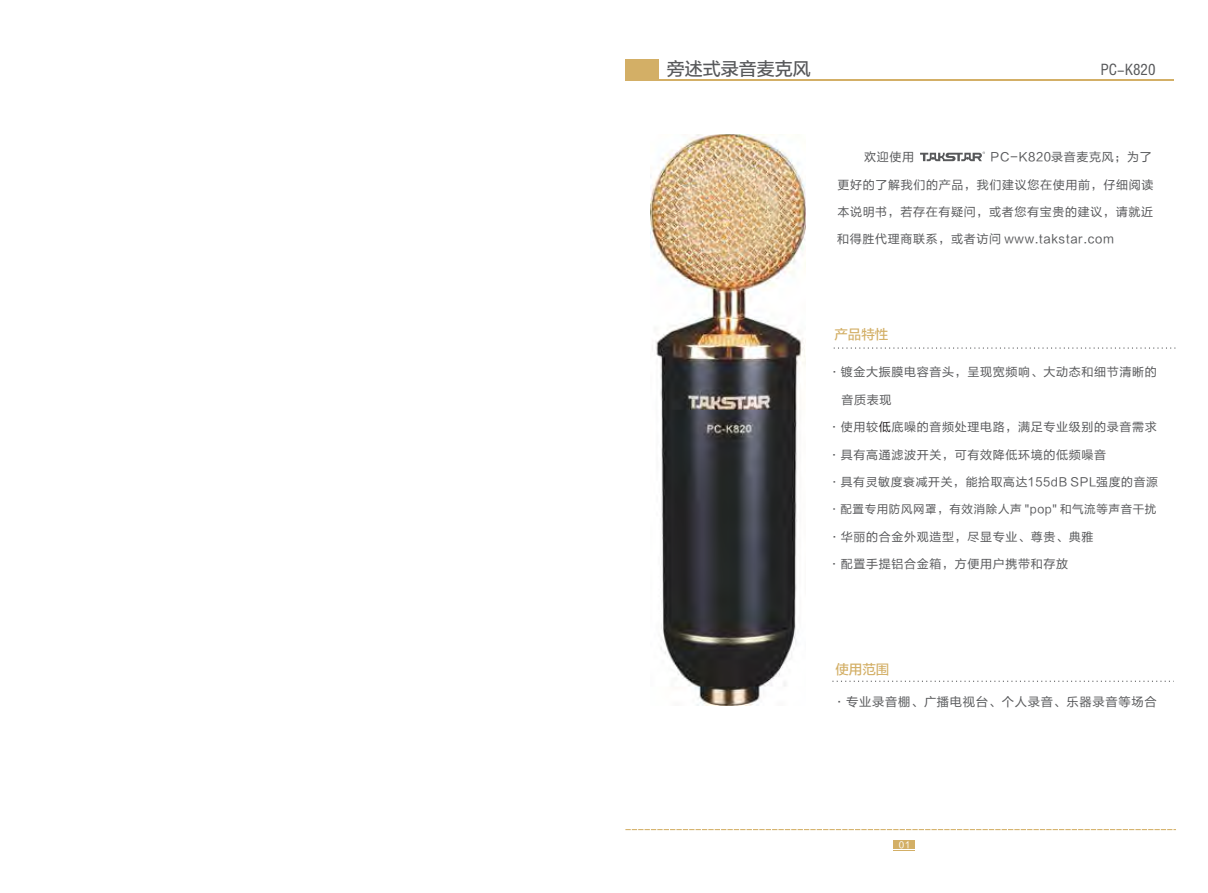
<style>
.page{position:relative;width:1208px;height:893px;background:#fff}
.page>*{position:absolute;margin:0;border:0;box-sizing:border-box;transform-origin:0 0}
.t1{font:18px "FZLTZHUNHK GBK1 0";color:#57585a}
.t2{font:15px "FZPHFW GB1 0";color:#57585a}
.t3{font:13.5px "FZLTZHUNHK GBK1 0";color:#d3af66}
.t4{font:12.3px "FZLTHK GBK1 0";letter-spacing:.055em;color:#57585a}
.t5{font:12px "FZLTHK GBK1 0";letter-spacing:.055em;color:#57585a}
.t6{font:12px "FZLTHK GBK1 0";color:#231f20}
.t7{font:11.85px "FZLTHK GBK1 0";letter-spacing:.055em;color:#57585a}
.t8{font:11.55px "FZLTHK GBK1 0";letter-spacing:.055em;color:#57585a}
.t9{font:9px "FZLTZHUNHK GBK1 0";color:#fff}
</style>
<div class="page">
<svg style="left:920px;top:152px;width:65px;height:9px"></svg>
<svg style="left:833px;top:348px;width:342px;height:1px"></svg>
<svg style="left:832px;top:681px;width:338px;height:1px"></svg>
<div style="left:893px;top:839px;width:21px;height:11px;background:#d3af66"></div>
<svg style="left:893px;top:850px;width:22px;height:1px"></svg>
<svg style="left:893px;top:839px;width:21px;height:1px"></svg>
<hr style="left:625px;top:80px;width:548px;height:1px;background:#d3af66">
<div style="left:625px;top:59px;width:33px;height:22px;background:#d3af66"></div>
<img style="left:650px;top:134px;width:156px;height:571px">
<svg style="left:625px;top:829px;width:551px;height:1px"></svg>
<h1 class="t1" style="left:667px;top:59px;width:145px">旁述式录音麦克风</h1>
<p class="t2" style="left:1100px;top:61px;width:56px">PC-K820</p>
<p class="t5" style="left:864px;top:150px;width:52px">欢迎使用</p>
<p class="t5" style="left:990px;top:150px;width:163px">PC-K820录音麦克风；为了</p>
<p class="t5" style="left:837px;top:178px;width:317px">更好的了解我们的产品，我们建议您在使用前，仔细阅读</p>
<p class="t5" style="left:837px;top:205px;width:317px">本说明书，若存在有疑问，或者您有宝贵的建议，请就近</p>
<p class="t5" style="left:837px;top:233px;width:278px">和得胜代理商联系，或者访问 www.takstar.com</p>
<p class="t3" style="left:834px;top:327px;width:55px">产品特性</p>
<p class="t5" style="left:828px;top:365px;width:330px">·镀金大振膜电容音头，呈现宽频响、大动态和细节清晰的</p>
<p class="t5" style="left:841px;top:393px;width:52px">音质表现</p>
<p class="t5" style="left:828px;top:420px;width:330px">·使用较 底噪的音频处理电路，满足专业级别的录音需求</p>
<p class="t6" style="left:878px;top:420px;width:13px">低</p>
<p class="t5" style="left:828px;top:448px;width:279px">·具有高通滤波开关，可有效降低环境的低频噪音</p>
<p class="t7" style="left:828px;top:475px;width:331px">·具有灵敏度衰减开关，能拾取高达155dB SPL强度的音源</p>
<p class="t8" style="left:828px;top:503px;width:329px">·配置专用防风网罩，有效消除人声 "pop 和气流等声音干扰</p>
<p class="t8" style="left:1052px;top:503px;width:6px">"</p>
<p class="t5" style="left:828px;top:530px;width:267px">·华丽的合金外观造型，尽显专业、尊贵、典雅</p>
<p class="t5" style="left:828px;top:558px;width:241px">·配置手提铝合金箱，方便用户携带和存放</p>
<p class="t3" style="left:835px;top:662px;width:55px">使用范围</p>
<p class="t4" style="left:833px;top:695px;width:325px">·专业录音棚、广播电视台、个人录音、乐器录音等场合</p>
<p class="t9" style="left:898px;top:840px;width:13px">01</p>
</div>
